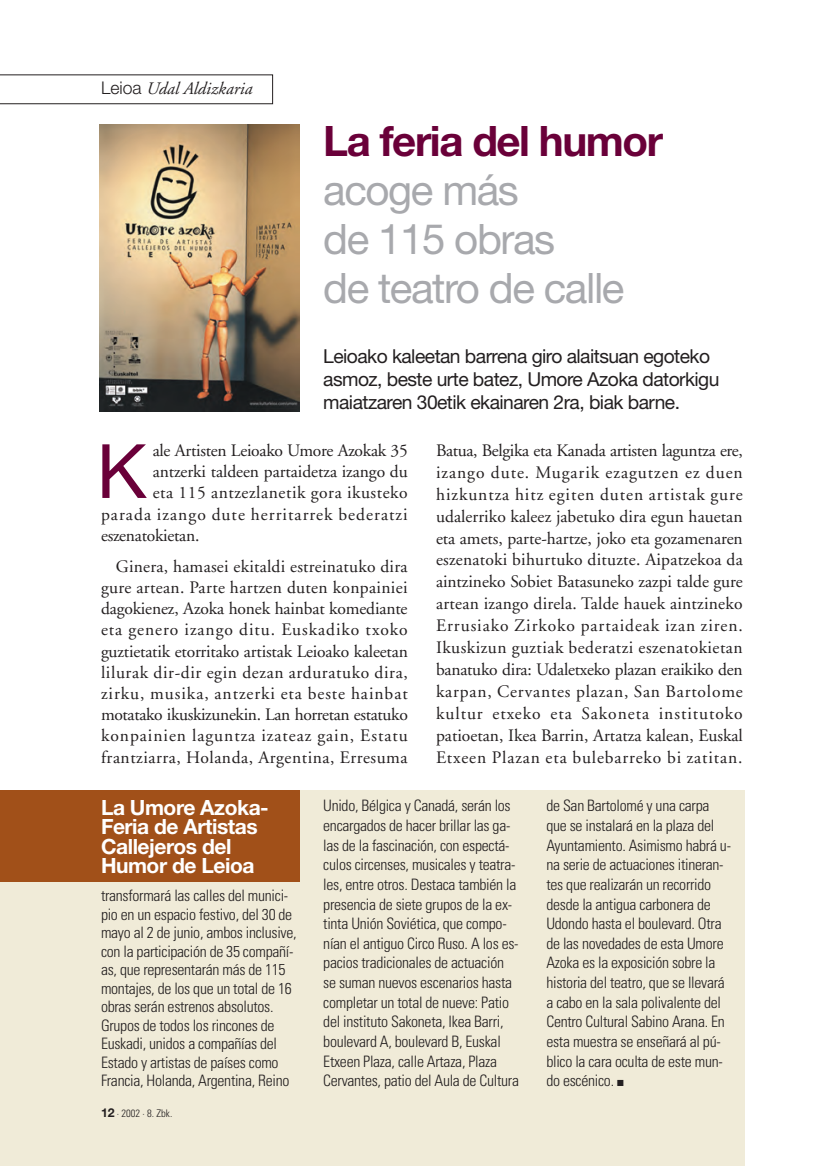
<style>
.page{position:relative;width:819px;height:1166px;background:#fff}
.page>*{position:absolute;margin:0;border:0;box-sizing:border-box;transform-origin:0 0}
.t1{font:75.08px "Helvetica Neue";color:#6a0039}
.t2{font:42px/49px "Helvetica Neue";letter-spacing:-.035em;color:#a8a9ad}
.t3{font:700 42px "Helvetica Neue";letter-spacing:-.035em;color:#6a0039}
.t4{font:700 21px/19.4px "Helvetica Neue";letter-spacing:-.02em;color:#fff}
.t5{font:19.25px/22.8px "Helvetica Neue";letter-spacing:-.03em;color:#231f20}
.t6{font:17.5px/21.9px "Adobe Garamond";letter-spacing:.03em;color:#231f20;text-align:justify}
.t7{font:17.5px "Adobe Garamond";letter-spacing:-.015em;color:#231f20}
.t8{font:17.5px "Adobe Garamond";letter-spacing:.06em;color:#231f20}
.t9{font:17.5px "Adobe Garamond";letter-spacing:-.005em;color:#231f20}
.t10{font:italic 17.5px "Adobe Garamond";color:#231f20}
.t11{font:300 condensed 15.75px/19.6px "Univers";letter-spacing:-.02em;color:#231f20}
.t12{font:300 condensed 10.5px "Univers";color:#231f20}
.s1{font-family:"Helvetica Neue";font-weight:300;font-style:normal}
.s2{font-family:"Helvetica Neue";font-weight:700;font-stretch:normal;font-size:12.25px}
</style>
<div class="page">
<div style="left:0;top:790px;width:744px;height:376px;background:#f0ebd8"></div>
<div style="left:0;top:790px;width:299px;height:92px;background:#a15019"></div>
<svg style="left:0;top:74px;width:273px;height:30px"></svg>
<img style="left:99px;top:124px;width:200px;height:287px">
<p class="t10" style="left:101px;top:81px;width:153px"><span class="s1">Leioa</span> Udal Aldizkaria</p>
<h2 class="t3" style="left:323px;top:126px;width:341px">La feria del humor</h2>
<h2 class="t2" style="left:323px;top:169px;width:303px">acoge más<br>de 115 obras<br>de teatro de calle</h2>
<p class="t5" style="left:323px;top:347px;width:398px">Leioako kaleetan barrena giro alaitsuan egoteko asmoz, beste urte batez, Umore Azoka datorkigu maiatzaren 30etik ekainaren 2ra, biak barne.</p>
<h1 class="t1" style="left:96px;top:444px;width:52px">K</h1>
<p class="t7" style="left:153px;top:443px;width:256px">ale Artisten Leioako Umore Azokak 35</p>
<p class="t9" style="left:153px;top:465px;width:256px">antzerki taldeen partaidetza izango du</p>
<p class="t6" style="left:153px;top:483px;width:256px">eta 115 antzezlanetik gora ikusteko</p>
<p class="t8" style="left:101px;top:507px;width:308px">parada izango dute herritarrek bederatzi</p>
<p class="t7" style="left:101px;top:528px;width:100px">eszenatokietan.</p>
<p class="t6" style="left:101px;top:557px;width:308px;line-height:21.2px;text-indent:15px">Ginera, hamasei ekitaldi estreinatuko dira gure artean. Parte hartzen duten konpainiei dagokienez, Azoka honek hainbat komediante eta genero izango ditu. Euskadiko txoko guztietatik etorritako artistak Leioako kaleetan lilurak dir-dir egin dezan arduratuko dira, zirku, musika, antzerki eta beste hainbat motatako ikuskizunekin. Lan horretan estatuko konpainien laguntza izateaz gain, Estatu frantziarra, Holanda, Argentina, Erresuma</p>
<p class="t6" style="left:436px;top:441px;width:308px">Batua, Belgika eta Kanada artisten laguntza ere, izango dute. Mugarik ezagutzen ez duen hizkuntza hitz egiten duten artistak gure udalerriko kaleez jabetuko dira egun hauetan eta amets, parte-hartze, joko eta gozamenaren eszenatoki bihurtuko dituzte. Aipatzekoa da aintzineko Sobiet Batasuneko zazpi talde gure artean izango direla. Talde hauek aintzineko Errusiako Zirkoko partaideak izan ziren.<br>Ikuskizun guztiak bederatzi eszenatokietan banatuko dira: Udaletxeko plazan eraikiko den karpan, Cervantes plazan, San Bartolome kultur etxeko eta Sakoneta institutoko patioetan, Ikea Barrin, Artatza kalean, Euskal Etxeen Plazan eta bulebarreko bi zatitan.</p>
<h3 class="t4" style="left:101px;top:799px;width:169px">La Umore Azoka-<br>Feria de Artistas<br>Callejeros del<br>Humor de Leioa</h3>
<p class="t11" style="left:101px;top:888px;width:197px;line-height:18.6px">transformará las calles del munici&shy;pio en un espacio festivo, del 30 de mayo al 2 de junio, ambos inclusive, con la participación de 35 compañí&shy;as, que representarán más de 115 montajes, de los que un total de 16 obras serán estrenos absolutos.<br>Grupos de todos los rincones de Euskadi, unidos a compañías del Estado y artistas de países como Francia, Holanda, Argentina, Reino</p>
<p class="t12" style="left:101px;top:1109px;width:73px"><span class="s2">12</span> · 2002 · 8. Zbk.</p>
<p class="t11" style="left:323px;top:797px;width:197px">Unido, Bélgica y Canadá, serán los encargados de hacer brillar las ga&shy;las de la fascinación, con espectá&shy;culos circenses, musicales y teatra&shy;les, entre otros. Destaca también la presencia de siete grupos de la ex&shy;tinta Unión Soviética, que compo - nían el antiguo Circo Ruso. A los es&shy;pacios tradicionales de actuación se suman nuevos escenarios hasta completar un total de nueve: Patio del instituto Sakoneta, Ikea Barri, boulevard A, boulevard B, Euskal Etxeen Plaza, calle Artaza, Plaza Cervantes, patio del Aula de Cultura</p>
<p class="t11" style="left:546px;top:797px;width:186px">de San Bartolomé y una carpa que se instalará en la plaza del<br>Ayuntamiento. Asimismo habrá u&shy;na serie de actuaciones itineran&shy;tes que realizarán un recorrido desde la antigua carbonera de<br>Udondo hasta el boulevard. Otra de las novedades de esta Umore<br>Azoka es la exposición sobre la historia del teatro, que se llevará a cabo en la sala polivalente del<br>Centro Cultural Sabino Arana. En esta muestra se enseñará al pú&shy;blico la cara oculta de este mun&shy;do escénico. ■</p>
</div>
